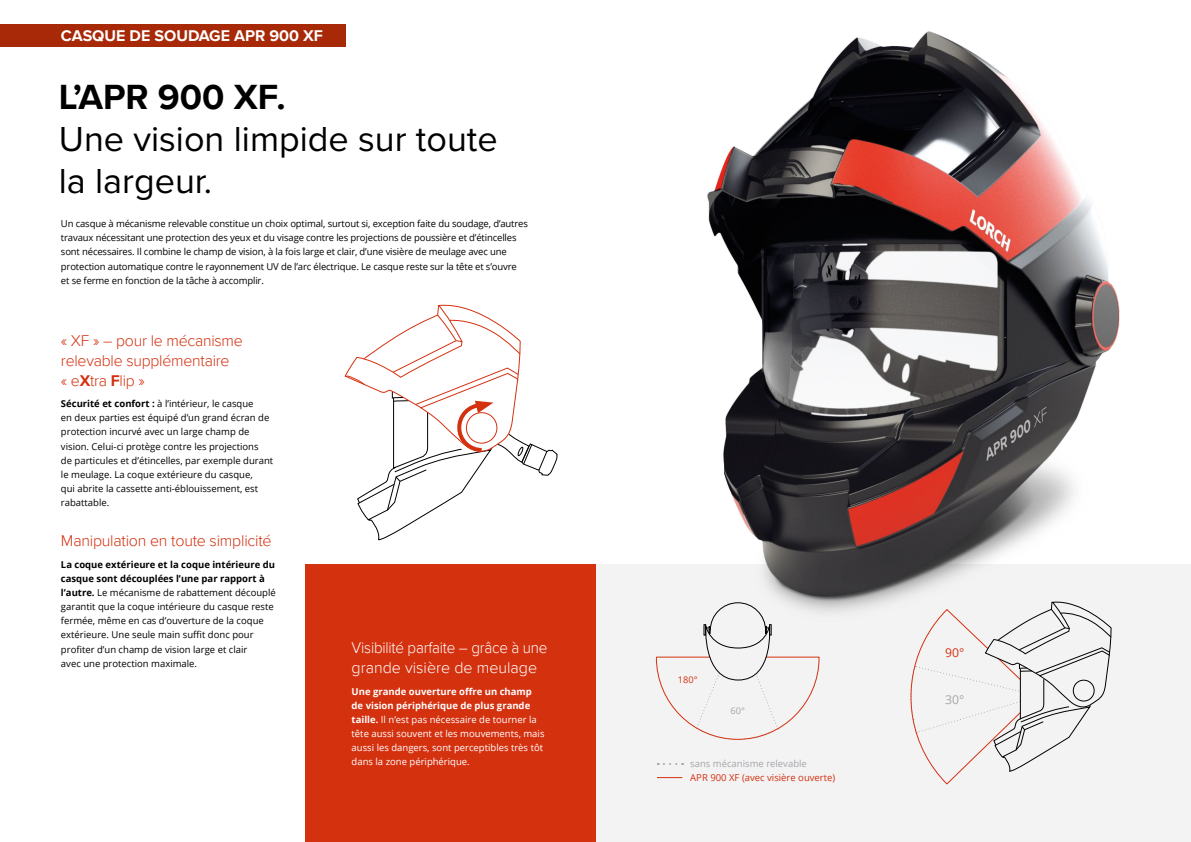
<style>
.page{position:relative;width:1191px;height:842px;background:#fff}
.page>*{position:absolute;margin:0;border:0;box-sizing:border-box;transform-origin:0 0}
.t1{font:36px/42px "Proxima Nova";color:#000}
.t2{font:700 36px "Proxima Nova";color:#000}
.t3{font:300 16px/20px "Proxima Nova";letter-spacing:-.015em;color:#d4310f}
.t4{font:300 16px/20px "Proxima Nova";letter-spacing:-.015em;color:#fff;scale:.95 1}
.t5{font:700 16px "Proxima Nova";color:#fff}
.t6{font:12.2px "Open Sans";color:#d4310f}
.t7{font:12.2px "Open Sans";color:#a6a6aa}
.t8{font:9.5px/14.2px "Open Sans";color:#000}
.t9{font:9.5px/14.2px "Open Sans";color:#fff}
.t10{font:9.5px "Open Sans";color:#d4310f}
.t11{font:9.5px "Open Sans";color:#a6a6aa}
.t12{font:9.2px "Open Sans";color:#d4310f}
.t13{font:9.2px "Open Sans";color:#a6a6aa}
.s1{font-weight:700}
</style>
<div class="page">
<div style="left:595px;top:564px;width:596px;height:278px;background:#f3f3f4"></div>
<div style="left:305px;top:564px;width:290px;height:278px;background:#d4310f"></div>
<svg style="left:658px;top:763px;width:25px;height:2px"></svg>
<svg style="left:657px;top:777px;width:25px;height:1px"></svg>
<svg style="left:655px;top:642px;width:165px;height:98px"></svg>
<svg style="left:910px;top:642px;width:201px;height:143px"></svg>
<div style="left:1072px;top:680px;width:22px;height:21px;border:1px solid #000;border-radius:50%"></div>
<svg style="left:344px;top:304px;width:214px;height:237px"></svg>
<div style="left:0;top:24px;width:346px;height:23px;background:#a72907"></div>
<img style="left:595px;top:31px;width:525px;height:611px">
<h2 class="t5" style="left:61px;top:23px;width:264px">CASQUE DE SOUDAGE APR 900 XF</h2>
<h1 class="t2" style="left:59px;top:70px;width:228px">L’APR 900 XF.</h1>
<h1 class="t1" style="left:59px;top:117px;width:440px">Une vision limpide sur toute la largeur.</h1>
<p class="t8" style="left:61px;top:216px;width:468px">Un casque à mécanisme relevable constitue un choix optimal, surtout si, exception faite du soudage, d’autres travaux nécessitant une protection des yeux et du visage contre les projections de poussière et d’étincelles sont nécessaires. Il combine le champ de vision, à la fois large et clair, d’une visière de meulage avec une protection automatique contre le rayonnement UV de l’arc électrique. Le casque reste sur la tête et s’ouvre<br>et se ferme en fonction de la tâche à accomplir.</p>
<h2 class="t3" style="left:61px;top:330px;width:183px">« XF » – pour le mécanisme relevable supplémentaire<br>« e<span class="s1">X</span>tra <span class="s1">F</span>lip »</h2>
<p class="t8" style="left:61px;top:396px;width:214px"><span class="s1">Sécurité et confort :</span> à l’intérieur, le casque<br>en deux parties est équipé d’un grand écran de protection incurvé avec un large champ de vision. Celui-ci protège contre les projections<br>de particules et d’étincelles, par exemple durant le meulage. La coque extérieure du casque,<br>qui abrite la cassette anti-éblouissement, est rabattable.</p>
<h2 class="t3" style="left:61px;top:530px;width:212px">Manipulation en toute simplicité</h2>
<p class="t8" style="left:61px;top:557px;width:216px"><span class="s1">La coque extérieure et la coque intérieure du casque sont découplées l’une par rapport à l’autre.</span> Le mécanisme de rabattement découplé garantit que la coque intérieure du casque reste fermée, même en cas d’ouverture de la coque extérieure. Une seule main suffit donc pour profiter d’un champ de vision large et clair<br>avec une protection maximale.</p>
<h2 class="t4" style="left:351px;top:637px;width:208px">Visibilité parfaite – grâce à une grande visière de meulage</h2>
<p class="t9" style="left:351px;top:684px;width:194px"><span class="s1">Une grande ouverture offre un champ de vision périphérique de plus grande taille.</span> Il n’est pas nécessaire de tourner la tête aussi souvent et les mouvements, mais aussi les dangers, sont perceptibles très tôt dans la zone périphérique.</p>
<p class="t12" style="left:678px;top:673px;width:21px">180°</p>
<p class="t13" style="left:730px;top:704px;width:16px">60°</p>
<p class="t11" style="left:690px;top:757px;width:118px">sans mécanisme relevable</p>
<p class="t10" style="left:690px;top:771px;width:147px">APR 900 XF (avec visière ouverte)</p>
<p class="t6" style="left:945px;top:645px;width:21px">90°</p>
<p class="t7" style="left:945px;top:691px;width:21px">30°</p>
</div>
